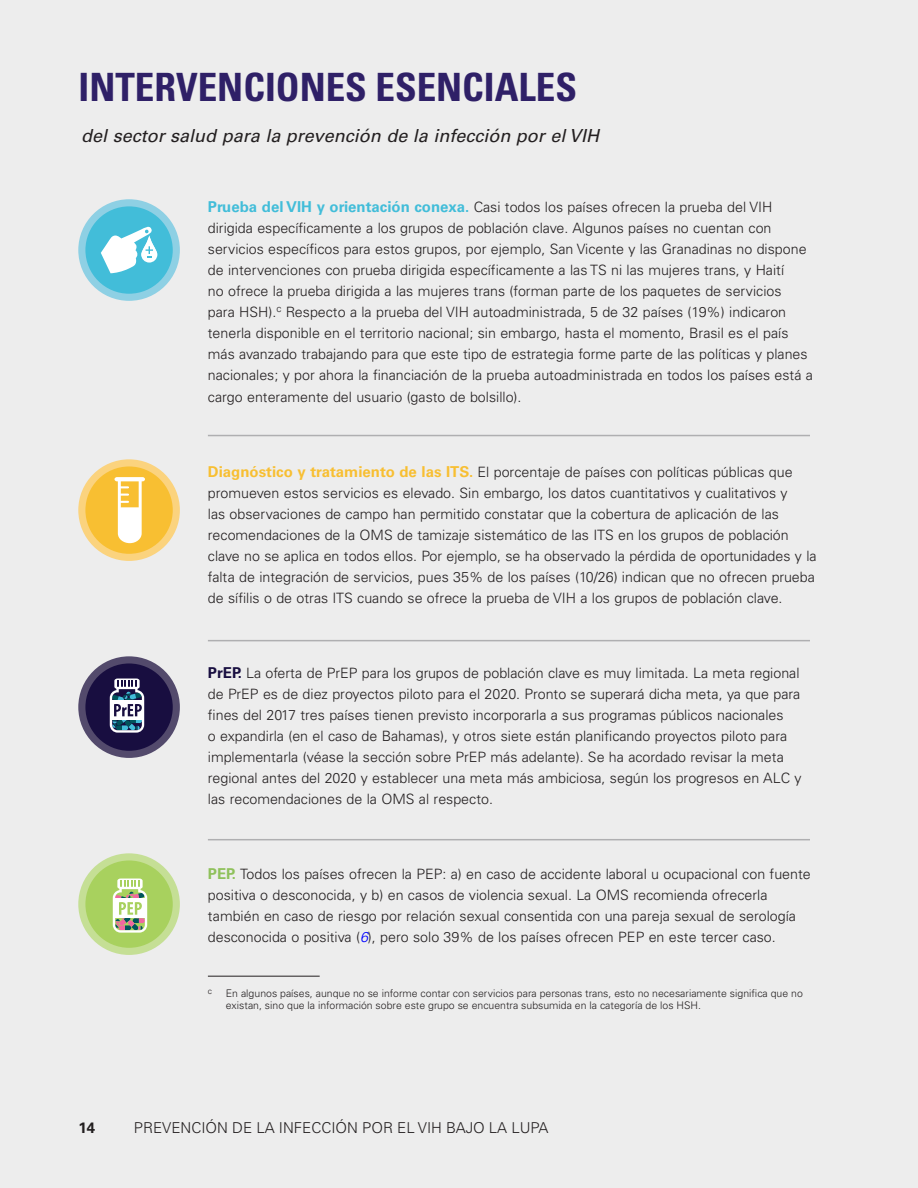
<style>
.page{position:relative;width:918px;height:1188px;background:#ededed}
.page>*{position:absolute;margin:0;border:0;box-sizing:border-box;transform-origin:0 0}
.t1{font:700 condensed 39px "Univers";color:#2f2067}
.t2{font:italic 18px "Univers";color:#231f20}
.t3{font:300 15px "Univers";color:#231f20}
.t4{font:700 15px "Univers";color:#231f20}
.t5{font:300 14.25px/21px "Univers";color:#231f20}
.t6{font:300 10.5px/12.6px "Univers";color:#231f20}
.t7{font:300 8.4px "Univers";color:#231f20}
.s1{font-weight:700;font-size:15px;color:#42bdd9}
.s2{font-weight:700;font-size:15px;color:#f8bf32}
.s3{font-weight:700;font-size:15px;color:#180e40}
.s4{font-weight:700;font-size:15px;color:#8fc15b}
.s5{font-style:italic;color:#00f}
</style>
<div class="page">
<hr style="left:208px;top:976px;width:112px;height:1px;background:#231f20">
<svg style="left:82px;top:203px;width:94px;height:94px;background:#4dbfda"></svg>
<div style="left:78px;top:199px;width:102px;height:102px;border:7px solid #8ed0e4;border-radius:50%"></div>
<svg style="left:101px;top:225px;width:56px;height:48px;background:#a4dfec"></svg>
<div style="left:82px;top:463px;width:94px;height:94px;background:#f8bf32;border-radius:50%"></div>
<div style="left:78px;top:459px;width:102px;height:102px;border:7px solid #fbd37e;border-radius:50%"></div>
<svg style="left:82px;top:660px;width:94px;height:94px;background:#201646"></svg>
<div style="left:78px;top:656px;width:102px;height:102px;border:7px solid #534a6c;border-radius:50%"></div>
<div style="left:82px;top:857px;width:94px;height:94px;background:#a8d15e;border-radius:50%"></div>
<div style="left:78px;top:853px;width:102px;height:102px;border:7px solid #c5df95;border-radius:50%"></div>
<svg style="left:115px;top:477px;width:30px;height:66px"></svg>
<svg style="left:110px;top:679px;width:34px;height:54px;background:#8493a7"></svg>
<svg style="left:113px;top:879px;width:34px;height:54px"></svg>
<hr style="left:208px;top:435px;width:602px;height:1px;background:#afafb1">
<hr style="left:208px;top:640px;width:602px;height:1px;background:#afafb1">
<hr style="left:208px;top:839px;width:602px;height:1px;background:#afafb1">
<h1 class="t1" style="left:79px;top:72px;width:500px">INTERVENCIONES ESENCIALES</h1>
<p class="t2" style="left:81px;top:129px;width:519px">del sector salud para la prevención de la infección por el VIH</p>
<p class="t5" style="left:208px;top:197px;width:607px"><span class="s1">Prueba del VIH y orientación conexa.</span> Casi todos los países ofrecen la prueba del VIH dirigida específicamente a los grupos de población clave. Algunos países no cuentan con servicios específicos para estos grupos, por ejemplo, San Vicente y las Granadinas no dispone de intervenciones con prueba dirigida específicamente a las TS ni las mujeres trans, y Haití<br>no ofrece la prueba dirigida a las mujeres trans (forman parte de los paquetes de servicios<br>para HSH).<sup>c</sup> Respecto a la prueba del VIH autoadministrada, 5 de 32 países (19%) indicaron tenerla disponible en el territorio nacional; sin embargo, hasta el momento, Brasil es el país más avanzado trabajando para que este tipo de estrategia forme parte de las políticas y planes nacionales; y por ahora la financiación de la prueba autoadministrada en todos los países está a</p>
<p class="t5" style="left:208px;top:387px;width:315px">cargo enteramente del usuario (gasto de bolsillo).</p>
<p class="t5" style="left:208px;top:462px;width:610px"><span class="s2">Diagnóstico y tratamiento de las ITS.</span> El porcentaje de países con políticas públicas que promueven estos servicios es elevado. Sin embargo, los datos cuantitativos y cualitativos y<br>las observaciones de campo han permitido constatar que la cobertura de aplicación de las recomendaciones de la OMS de tamizaje sistemático de las ITS en los grupos de población clave no se aplica en todos ellos. Por ejemplo, se ha observado la pérdida de oportunidades y la falta de integración de servicios, pues 35% de los países (10/26) indican que no ofrecen prueba de sífilis o de otras ITS cuando se ofrece la prueba de VIH a los grupos de población clave.</p>
<p class="t5" style="left:208px;top:663px;width:595px"><span class="s3">PrEP.</span> La oferta de PrEP para los grupos de población clave es muy limitada. La meta regional de PrEP es de diez proyectos piloto para el 2020. Pronto se superará dicha meta, ya que para fines del 2017 tres países tienen previsto incorporarla a sus programas públicos nacionales<br>o expandirla (en el caso de Bahamas), y otros siete están planificando proyectos piloto para implementarla (véase la sección sobre PrEP más adelante). Se ha acordado revisar la meta regional antes del 2020 y establecer una meta más ambiciosa, según los progresos en ALC y las recomendaciones de la OMS al respecto.</p>
<p class="t5" style="left:208px;top:864px;width:604px"><span class="s4">PEP.</span> Todos los países ofrecen la PEP: a) en caso de accidente laboral u ocupacional con fuente positiva o desconocida, y b) en casos de violencia sexual. La OMS recomienda ofrecerla también en caso de riesgo por relación sexual consentida con una pareja sexual de serología desconocida o positiva (<span class="s5">6</span>), pero solo 39% de los países ofrecen PEP en este tercer caso.</p>
<p class="t7" style="left:208px;top:988px;width:6px">c</p>
<p class="t6" style="left:226px;top:987px;width:578px">En algunos países, aunque no se informe contar con servicios para personas trans, esto no necesariamente significa que no existan, sino que la información sobre este grupo se encuentra subsumida en la categoría de los HSH.</p>
<p class="t4" style="left:79px;top:1122px;width:18px">14</p>
<p class="t3" style="left:134px;top:1121px;width:416px">PREVENCIÓN DE LA INFECCIÓN POR EL VIH BAJO LA LUPA</p>
</div>
